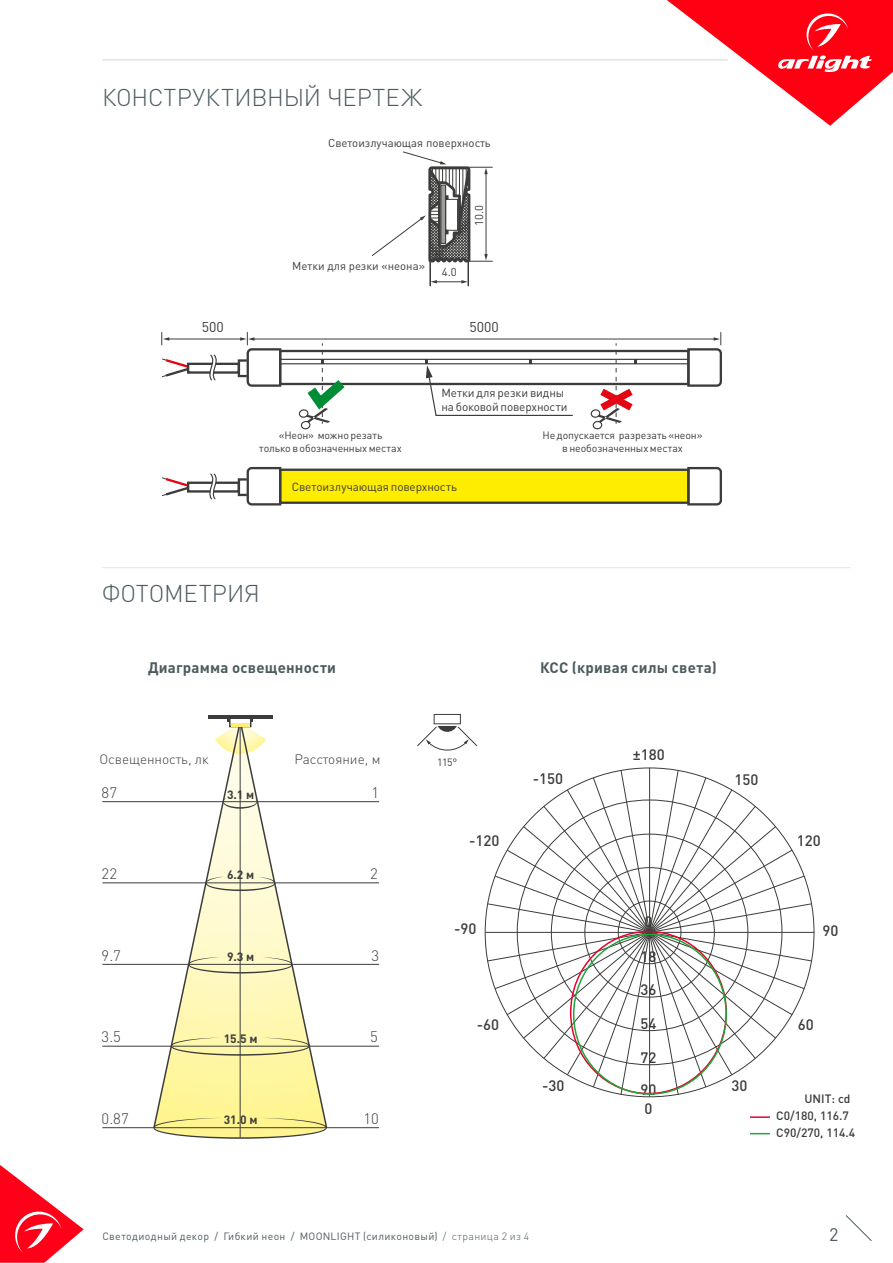
<style>
.page{position:relative;width:893px;height:1263px;background:#fff}
.page>*{position:absolute;margin:0;border:0;box-sizing:border-box;transform-origin:0 0}
.t1{font:300 24px "DIN Pro";letter-spacing:-.005em;color:#4d5b60}
.t2{font:18px "DIN Pro";color:#4d5b60}
.t3{font:500 15px "DIN Pro";color:#3c3c3b}
.t4{font:700 15px "DIN Pro";letter-spacing:.015em;color:#4d5b60}
.t5{font:300 15px "DIN Pro";color:#3c3c3b}
.t6{font:14.1px "DIN Pro";color:#3c3c3b}
.t7{font:300 13.5px "DIN Pro";color:#3c3c3b}
.t8{font:500 12px/17px "DIN Pro";color:#3c3c3b}
.t9{font:700 12px "DIN Pro";color:#3c3c3b}
.t10{font:11.7px/14.1px "DIN Pro";letter-spacing:-.01em;color:#3c3c3b}
.t11{font:11.4px "DIN Pro";color:#3c3c3b}
.t12{font:10.5px/12.6px "DIN Pro";letter-spacing:-.01em;color:#3c3c3b;text-align:center}
.t13{font:10.5px "DIN Pro";letter-spacing:.035em;color:#4d5b60}
.s1{font-weight:300}
</style>
<div class="page">
<svg style="left:667px;top:0;width:226px;height:126px"></svg>
<svg style="left:845px;top:1215px;width:27px;height:26px"></svg>
<svg style="left:0;top:1165px;width:84px;height:98px"></svg>
<hr style="left:649px;top:768px;width:1px;height:329px;background:#3c3c3b">
<hr style="left:485px;top:932px;width:329px;height:1px;background:#3c3c3b">
<svg style="left:487px;top:770px;width:325px;height:325px"></svg>
<div style="left:618px;top:901px;width:63px;height:63px;border:1px solid #3c3c3b;border-radius:50%"></div>
<hr style="left:750px;top:1116px;width:20px;height:2px;background:#e40230">
<svg style="left:750px;top:1133px;width:20px;height:1px"></svg>
<hr style="left:102px;top:60px;width:626px;height:1px;background:#e3e3e3">
<hr style="left:102px;top:567px;width:749px;height:1px;background:#e3e3e3">
<svg style="left:152px;top:715px;width:176px;height:414px"></svg>
<svg style="left:223px;top:798px;width:34px;height:11px"></svg>
<svg style="left:205px;top:876px;width:70px;height:15px"></svg>
<svg style="left:188px;top:957px;width:105px;height:16px"></svg>
<svg style="left:171px;top:1037px;width:139px;height:19px"></svg>
<svg style="left:153px;top:1118px;width:174px;height:21px"></svg>
<hr style="left:240px;top:722px;width:1px;height:416px;background:#3c3c3b">
<hr style="left:102px;top:801px;width:277px;height:1px;background:#3c3c3b">
<hr style="left:102px;top:882px;width:277px;height:1px;background:#3c3c3b">
<hr style="left:102px;top:964px;width:277px;height:1px;background:#3c3c3b">
<hr style="left:102px;top:1046px;width:277px;height:1px;background:#3c3c3b">
<hr style="left:102px;top:1127px;width:277px;height:1px;background:#3c3c3b">
<svg style="left:215px;top:718px;width:51px;height:36px"></svg>
<hr style="left:231px;top:724px;width:19px;height:3px;background:#ffee73">
<hr style="left:208px;top:715px;width:64px;height:3px;background:#3c3c3b">
<div style="left:434px;top:714px;width:27px;height:10px;border:1px solid #3c3c3b"></div>
<svg style="left:417px;top:726px;width:61px;height:25px"></svg>
<svg style="left:371px;top:151px;width:121px;height:135px"></svg>
<svg style="left:162px;top:358px;width:29px;height:20px"></svg>
<div style="left:279px;top:350px;width:411px;height:35px;border:2px solid #3c3c3b"></div>
<hr style="left:280px;top:359px;width:408px;height:1px;background:#3c3c3b">
<hr style="left:280px;top:363px;width:408px;height:1px;background:#3c3c3b">
<div style="left:280px;top:470px;width:408px;height:33px;background:#ffed00"></div>
<div style="left:279px;top:469px;width:411px;height:35px;border:2px solid #3c3c3b"></div>
<svg style="left:686px;top:466px;width:36px;height:40px"></svg>
<svg style="left:245px;top:466px;width:37px;height:40px"></svg>
<hr style="left:253px;top:339px;width:462px;height:1px;background:#3c3c3b">
<svg style="left:686px;top:332px;width:36px;height:55px"></svg>
<hr style="left:168px;top:339px;width:73px;height:1px;background:#3c3c3b">
<svg style="left:240px;top:332px;width:42px;height:55px"></svg>
<svg style="left:161px;top:332px;width:8px;height:13px"></svg>
<svg style="left:425px;top:359px;width:149px;height:57px"></svg>
<svg style="left:298px;top:343px;width:57px;height:86px"></svg>
<svg style="left:590px;top:343px;width:50px;height:86px"></svg>
<div style="left:238px;top:359px;width:10px;height:18px;border:2px solid #3c3c3b"></div>
<div style="left:187px;top:363px;width:53px;height:11px;border:2px solid #3c3c3b"></div>
<svg style="left:206px;top:354px;width:14px;height:27px"></svg>
<svg style="left:162px;top:477px;width:29px;height:19px"></svg>
<div style="left:238px;top:478px;width:10px;height:18px;border:2px solid #3c3c3b"></div>
<div style="left:187px;top:482px;width:53px;height:11px;border:2px solid #3c3c3b"></div>
<svg style="left:206px;top:473px;width:14px;height:27px"></svg>
<h1 class="t1" style="left:102px;top:81px;width:322px">КОНСТРУКТИВНЫЙ ЧЕРТЕЖ</h1>
<p class="t11" style="left:328px;top:135px;width:164px">Светоизлучающая поверхность</p>
<p class="t11" style="left:292px;top:258px;width:134px">Метки для резки «неона»</p>
<p class="t11" style="left:442px;top:264px;width:16px">4.0</p>
<p class="t11" style="left:471px;top:225px;width:22px;rotate:-90deg">10.0</p>
<h3 class="t6" style="left:202px;top:318px;width:24px">500</h3>
<h3 class="t6" style="left:469px;top:318px;width:31px">5000</h3>
<p class="t10" style="left:441px;top:385px;width:127px">Метки для резки видны на боковой поверхности</p>
<p class="t12" style="left:259px;top:429px;width:144px">«Неон» можно резать<br>только в обозначенных местах</p>
<p class="t10" style="left:292px;top:479px;width:167px">Светоизлучающая поверхность</p>
<h1 class="t1" style="left:102px;top:577px;width:159px">ФОТОМЕТРИЯ</h1>
<p class="t12" style="left:543px;top:429px;width:161px">Не допускается разрезать «неон» в необозначенных местах</p>
<h3 class="t4" style="left:148px;top:658px;width:190px">Диаграмма освещенности</h3>
<h3 class="t4" style="left:540px;top:658px;width:178px">КСС (кривая силы света)</h3>
<p class="t7" style="left:99px;top:750px;width:111px">Освещенность, лк</p>
<p class="t7" style="left:294px;top:750px;width:88px">Расстояние, м</p>
<p class="t12" style="left:437px;top:756px;width:22px">115°</p>
<h3 class="t5" style="left:102px;top:782px;width:17px">87</h3>
<p class="t9" style="left:227px;top:786px;width:29px">3.1 м</p>
<h3 class="t5" style="left:372px;top:782px;width:9px">1</h3>
<h3 class="t5" style="left:102px;top:863px;width:17px">22</h3>
<p class="t9" style="left:227px;top:867px;width:29px">6.2 м</p>
<h3 class="t5" style="left:370px;top:863px;width:9px">2</h3>
<h3 class="t5" style="left:102px;top:945px;width:21px">9.7</h3>
<p class="t9" style="left:227px;top:948px;width:29px">9.3 м</p>
<h3 class="t5" style="left:372px;top:945px;width:9px">3</h3>
<h3 class="t5" style="left:102px;top:1026px;width:21px">3.5</h3>
<p class="t9" style="left:224px;top:1030px;width:35px">15.5 м</p>
<h3 class="t5" style="left:370px;top:1026px;width:9px">5</h3>
<h3 class="t5" style="left:102px;top:1109px;width:29px">0.87</h3>
<p class="t9" style="left:224px;top:1111px;width:35px">31.0 м</p>
<h3 class="t5" style="left:363px;top:1109px;width:17px">10</h3>
<h3 class="t3" style="left:469px;top:830px;width:32px">-120</h3>
<h3 class="t3" style="left:454px;top:918px;width:24px">-90</h3>
<h3 class="t3" style="left:477px;top:1014px;width:24px">-60</h3>
<h3 class="t3" style="left:533px;top:769px;width:32px">-150</h3>
<h3 class="t3" style="left:542px;top:1075px;width:24px">-30</h3>
<h3 class="t3" style="left:633px;top:744px;width:33px">±180</h3>
<h3 class="t3" style="left:644px;top:911px;width:9px">0</h3>
<h3 class="t3" style="left:640px;top:947px;width:17px">18</h3>
<h3 class="t3" style="left:640px;top:979px;width:17px">36</h3>
<h3 class="t3" style="left:640px;top:1014px;width:17px">54</h3>
<h3 class="t3" style="left:640px;top:1047px;width:17px">72</h3>
<h3 class="t3" style="left:640px;top:1079px;width:17px">90</h3>
<h3 class="t3" style="left:644px;top:1098px;width:9px">0</h3>
<h3 class="t3" style="left:734px;top:769px;width:25px">150</h3>
<h3 class="t3" style="left:797px;top:831px;width:25px">120</h3>
<h3 class="t3" style="left:822px;top:920px;width:17px">90</h3>
<h3 class="t3" style="left:731px;top:1075px;width:17px">30</h3>
<h3 class="t3" style="left:798px;top:1014px;width:17px">60</h3>
<p class="t8" style="left:776px;top:1089px;width:81px;text-indent:28px">UNIT: cd<br>C0/180, 116.7<br>C90/270, 114.4</p>
<p class="t13" style="left:102px;top:1229px;width:428px">Светодиодный декор / Гибкий неон / MOONLIGHT (силиконовый) <span class="s1">/ страница 2 из 4</span></p>
<h2 class="t2" style="left:829px;top:1222px;width:11px">2</h2>
</div>
